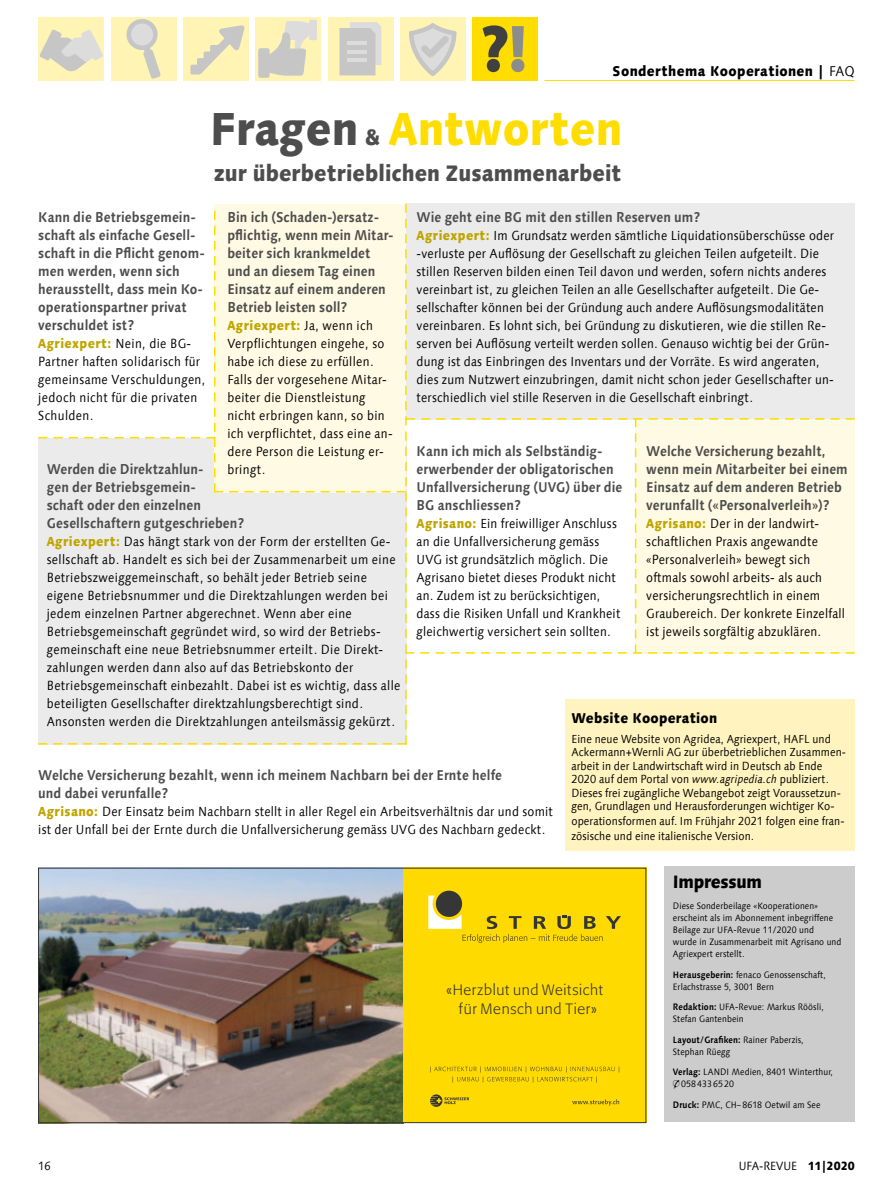
<style>
.page{position:relative;width:893px;height:1191px;background:#fff}
.page>*{position:absolute;margin:0;border:0;box-sizing:border-box;transform-origin:0 0}
.t1{font:800 46.5px "Linotype Syntax Com";color:#fd0;scale:.9 1}
.t2{font:800 22.5px "Linotype Syntax Com";color:#4d4d4d;scale:.9 1}
.t3{font:800 18px "Linotype Syntax Com";letter-spacing:-.02em;color:#000;scale:.9 1}
.t4{font:300 14.85px/18.8px "Formata Std";letter-spacing:.045em;color:#363636;text-align:center}
.t5{font:700 14.25px/18px "Linotype Syntax Com";letter-spacing:.005em;color:#4d4d4d;scale:.9 1}
.t6{font:800 14.25px "Linotype Syntax Com";letter-spacing:.03em;color:#000;scale:.9 1}
.t7{font:13.2px/18px "Linotype Syntax Com";letter-spacing:.02em;color:#000;scale:.9 1}
.t8{font:12px "Linotype Syntax Com";color:#000;scale:.9 1}
.t9{font:12px "Linotype Syntax Com";color:#000;scale:.88 1}
.t10{font:11.7px/13.5px "Linotype Syntax Com";letter-spacing:.01em;color:#000;scale:.9 1}
.t11{font:9.3px/12px "Linotype Syntax Com";letter-spacing:.01em;color:#000;scale:.9 1}
.s1{font-weight:400}
.s2{color:#4d4d4d}
.s3{font-size:22.5px;color:#4d4d4d}
.s4{font-weight:800;color:#bfa500}
.s5{font-style:italic}
.s6{font-weight:700}
.s7{font-family:"Universal Newswith Comm Pi"}
.s8{font-weight:800}
</style>
<div class="page">
<div style="left:38px;top:17px;width:66px;height:64px;background:#fff4b3"></div>
<svg style="left:39px;top:29px;width:64px;height:42px"></svg>
<div style="left:111px;top:17px;width:66px;height:64px;background:#fff4b3"></div>
<svg style="left:126px;top:19px;width:35px;height:60px"></svg>
<div style="left:183px;top:17px;width:66px;height:64px;background:#fff4b3"></div>
<svg style="left:190px;top:25px;width:55px;height:50px"></svg>
<div style="left:255px;top:17px;width:66px;height:64px;background:#fff4b3"></div>
<svg style="left:258px;top:20px;width:59px;height:58px"></svg>
<div style="left:328px;top:17px;width:65px;height:64px;background:#fff4b3"></div>
<svg style="left:339px;top:22px;width:42px;height:53px"></svg>
<hr style="left:348px;top:50px;width:19px;height:3px;background:#8c8c8c">
<hr style="left:348px;top:59px;width:19px;height:3px;background:#8c8c8c">
<hr style="left:348px;top:41px;width:19px;height:4px;background:#dcdcdc">
<div style="left:400px;top:17px;width:66px;height:64px;background:#fff4b3"></div>
<svg style="left:409px;top:23px;width:48px;height:53px"></svg>
<div style="left:472px;top:17px;width:66px;height:64px;background:#fd0"></div>
<svg style="left:483px;top:25px;width:41px;height:47px"></svg>
<hr style="left:544px;top:80px;width:311px;height:1px;background:#fd0">
<div style="left:664px;top:866px;width:191px;height:256px;background:#ccc"></div>
<div style="left:565px;top:699px;width:290px;height:151px;background:#fff3bf"></div>
<img style="left:40px;top:869px;width:363px;height:252px">
<div style="left:403px;top:867px;width:243px;height:256px;background:#ffda00"></div>
<svg style="left:430px;top:1066px;width:190px;height:16px"></svg>
<svg style="left:430px;top:1094px;width:39px;height:12px"></svg>
<svg style="left:572px;top:1099px;width:47px;height:6px"></svg>
<svg style="left:436px;top:890px;width:26px;height:27px"></svg>
<svg style="left:428px;top:895px;width:193px;height:48px"></svg>
<div style="left:38px;top:867px;width:608px;height:256px;border:1px solid #363636"></div>
<svg style="left:38px;top:204px;width:817px;height:540px"></svg>
<p class="t6" style="left:613px;top:62px;width:270px">Sonderthema Kooperationen | <span class="s1">FAQ</span></p>
<h1 class="t1" style="left:210px;top:98px;width:459px"><span class="s2">Fragen</span> <span class="s3">&amp;</span> Antworten</h1>
<h2 class="t2" style="left:214px;top:158px;width:455px">zur überbetrieblichen Zusammenarbeit</h2>
<p class="t5" style="left:227px;top:207px;width:186px">Bin ich (Schaden-)ersatz&shy;pflichtig, wenn mein Mitar&shy;beiter sich krankmeldet und an diesem Tag einen<br>Einsatz auf einem anderen<br>Betrieb leisten soll?</p>
<p class="t7" style="left:227px;top:316px;width:185px"><span class="s4">Agriexpert:</span> Ja, wenn ich<br>Verpflichtungen eingehe, so habe ich diese zu erfüllen.<br>Falls der vorgesehene Mitar&shy;beiter die Dienstleistung nicht erbringen kann, so bin ich verpflichtet, dass eine an&shy;dere Person die Leistung er-</p>
<p class="t5" style="left:417px;top:207px;width:317px">Wie geht eine BG mit den stillen Reserven um?</p>
<p class="t7" style="left:417px;top:226px;width:465px"><span class="s4">Agriexpert:</span> Im Grundsatz werden sämtliche Liquidationsüberschüsse oder -verluste per Auflösung der Gesellschaft zu gleichen Teilen aufgeteilt. Die stillen Reserven bilden einen Teil davon und werden, sofern nichts anderes vereinbart ist, zu gleichen Teilen an alle Gesellschafter aufgeteilt. Die Ge&shy;sellschafter können bei der Gründung auch andere Auflösungsmodalitäten vereinbaren. Es lohnt sich, bei Gründung zu diskutieren, wie die stillen Re&shy;serven bei Auflösung verteilt werden sollen. Genauso wichtig bei der Grün&shy;dung ist das Einbringen des Inventars und der Vorräte. Es wird angeraten, dies zum Nutzwert einzubringen, damit nicht schon jeder Gesellschafter un&shy;terschiedlich viel stille Reserven in die Gesellschaft einbringt.</p>
<p class="t5" style="left:417px;top:441px;width:230px">Kann ich mich als Selbständig&shy;erwerbender der obligatorischen<br>Unfallversicherung (UVG) über die<br>BG anschliessen?</p>
<p class="t7" style="left:417px;top:514px;width:228px"><span class="s4">Agrisano:</span> Ein freiwilliger Anschluss an die Unfallversicherung gemäss UVG ist grundsätzlich möglich. Die Agrisano bietet dieses Produkt nicht an. Zudem ist zu berücksichtigen, dass die Risiken Unfall und Krankheit gleichwertig versichert sein sollten.</p>
<p class="t5" style="left:38px;top:207px;width:187px">Kann die Betriebsgemein&shy;schaft als einfache Gesell&shy;schaft in die Pflicht genom&shy;men werden, wenn sich herausstellt, dass mein Ko&shy;operationspartner privat verschuldet ist?</p>
<p class="t7" style="left:38px;top:334px;width:187px"><span class="s4">Agriexpert:</span> Nein, die BG-<br>Partner haften solidarisch für gemeinsame Verschuldungen, jedoch nicht für die privaten<br>Schulden.</p>
<p class="t5" style="left:646px;top:441px;width:225px">Welche Versicherung bezahlt, wenn mein Mitarbeiter bei einem<br>Einsatz auf dem anderen Betrieb verunfallt («Personalverleih»)?</p>
<p class="t7" style="left:646px;top:514px;width:222px"><span class="s4">Agrisano:</span> Der in der landwirt&shy;schaftlichen Praxis angewandte «Personalverleih» bewegt sich oftmals sowohl arbeits- als auch versicherungsrechtlich in einem Graubereich. Der konkrete Einzelfall ist jeweils sorgfältig abzuklären.</p>
<p class="t5" style="left:47px;top:459px;width:176px">Werden die Direktzahlun-</p>
<p class="t7" style="left:227px;top:460px;width:44px">bringt.</p>
<p class="t5" style="left:47px;top:477px;width:221px">gen der Betriebsgemein-<br>schaft oder den einzelnen<br>Gesellschaftern gutgeschrieben?</p>
<p class="t7" style="left:47px;top:532px;width:395px"><span class="s4">Agriexpert:</span> Das hängt stark von der Form der erstellten Ge&shy;sellschaft ab. Handelt es sich bei der Zusammenarbeit um eine Betriebszweiggemeinschaft, so behält jeder Betrieb seine eigene Betriebsnummer und die Direktzahlungen werden bei jedem einzelnen Partner abgerechnet. Wenn aber eine Betriebsgemeinschaft gegründet wird, so wird der Betriebs&shy;gemeinschaft eine neue Betriebsnummer erteilt. Die Direkt&shy;zahlungen werden dann also auf das Betriebskonto der Betriebsgemeinschaft einbezahlt. Dabei ist es wichtig, dass alle beteiligten Gesellschafter direktzahlungsberechtigt sind.<br>Ansonsten werden die Direktzahlungen anteilsmässig gekürzt.</p>
<p class="t6" style="left:571px;top:708px;width:163px">Website Kooperation</p>
<p class="t10" style="left:571px;top:732px;width:307px">Eine neue Website von Agridea, Agriexpert, HAFL und Ackermann+Wernli AG zur überbetrieblichen Zusammen&shy;arbeit in der Landwirtschaft wird in Deutsch ab Ende 2020 auf dem Portal von <span class="s5">www.agripedia.ch</span> publiziert.<br>Dieses frei zugängliche Webangebot zeigt Voraussetzun&shy;gen, Grundlagen und Herausforderungen wichtiger Ko-</p>
<p class="t10" style="left:571px;top:813px;width:305px;line-height:15px">operationsformen auf. Im Frühjahr 2021 folgen eine fran&shy;zösische und eine italienische Version.</p>
<p class="t5" style="left:38px;top:765px;width:517px">Welche Versicherung bezahlt, wenn ich meinem Nachbarn bei der Ernte helfe und dabei verunfalle?</p>
<p class="t7" style="left:38px;top:802px;width:573px"><span class="s4">Agrisano:</span> Der Einsatz beim Nachbarn stellt in aller Regel ein Arbeitsverhältnis dar und somit ist der Unfall bei der Ernte durch die Unfallversicherung gemäss UVG des Nachbarn gedeckt.</p>
<p class="t4" style="left:447px;top:980px;width:158px">«Herzblut und Weitsicht für Mensch und Tier»</p>
<h3 class="t3" style="left:673px;top:870px;width:101px">Impressum</h3>
<p class="t11" style="left:673px;top:899px;width:189px">Diese Sonderbeilage «Kooperationen» erscheint als im Abonnement inbegriffene Beilage zur UFA-Revue 11/2020 und<br>wurde in Zusammenarbeit mit Agrisano und Agriexpert erstellt.</p>
<p class="t11" style="left:673px;top:968px;width:171px"><span class="s6">Herausgeberin:</span> fenaco Genossenschaft,<br>Erlachstrasse 5, 3001 Bern</p>
<p class="t11" style="left:673px;top:1000px;width:169px"><span class="s6">Redaktion:</span> UFA-Revue: Markus Röösli,<br>Stefan Gantenbein</p>
<p class="t11" style="left:673px;top:1033px;width:147px"><span class="s6">Layout/Grafiken:</span> Rainer Paberzis,<br>Stephan Rüegg</p>
<p class="t11" style="left:673px;top:1065px;width:179px"><span class="s6">Verlag:</span> LANDI Medien, 8401 Winterthur, <span class="s7">+</span> 0584336520</p>
<p class="t11" style="left:673px;top:1098px;width:165px"><span class="s6">Druck:</span> PMC, CH–8618 Oetwil am See</p>
<p class="t9" style="left:38px;top:1158px;width:16px">16</p>
<p class="t8" style="left:739px;top:1158px;width:130px">UFA-REVUE <span class="s8">11|2020</span></p>
</div>
